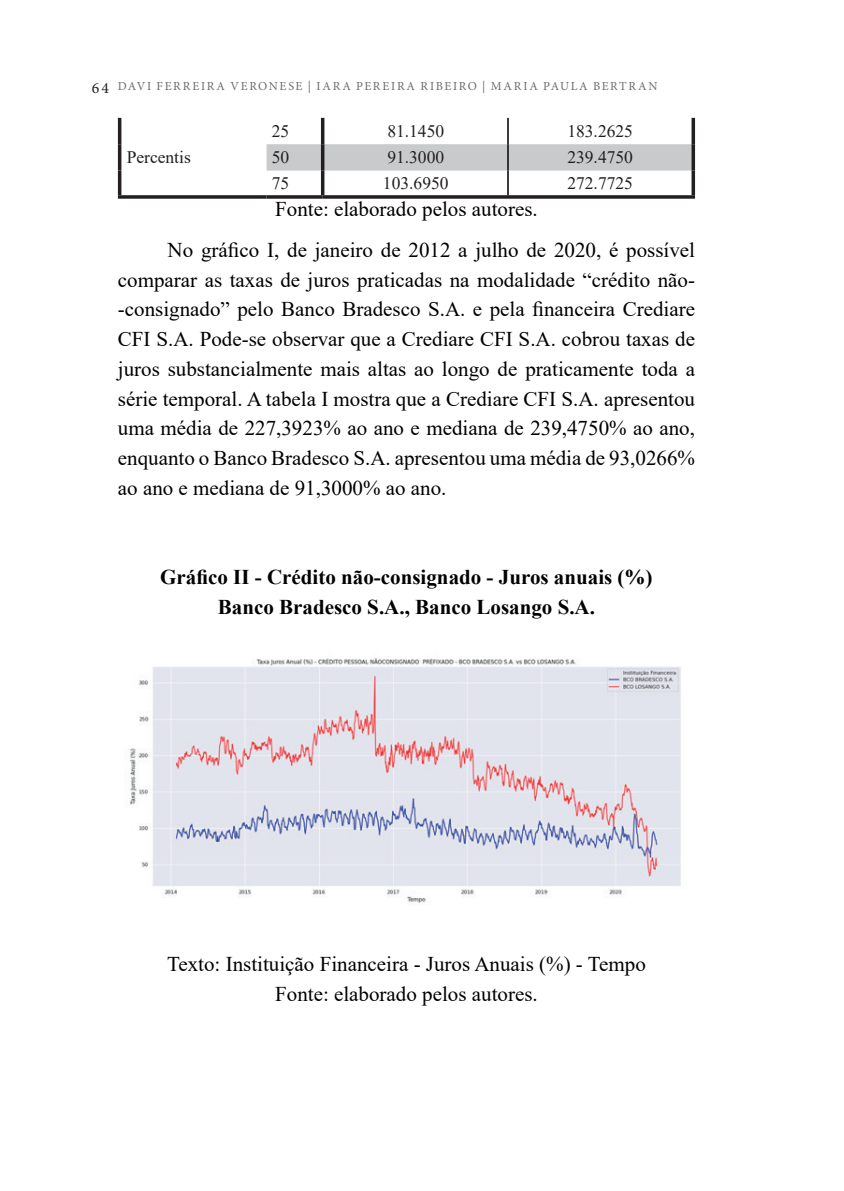
<style>
.page{position:relative;width:844px;height:1191px;background:#fff}
.page>*{position:absolute;margin:0;border:0;box-sizing:border-box;transform-origin:0 0}
.t1{font:21px/29.8px "Times New Roman";color:#000}
.t2{font:700 21px/29.8px "Times New Roman";color:#000;text-align:center}
.t3{font:17.5px "Times New Roman";color:#231f20}
.t4{font:12.25px "Minion Pro";letter-spacing:.135em;color:#6c6d70}
.s1{font-size:15.75px;color:#231f20}
</style>
<div class="page">
<hr style="left:118px;top:118px;width:3px;height:26px;background:#231f20">
<hr style="left:118px;top:144px;width:3px;height:27px;background:#231f20">
<hr style="left:118px;top:171px;width:3px;height:24px;background:#231f20">
<hr style="left:691px;top:118px;width:3px;height:26px;background:#231f20">
<hr style="left:691px;top:144px;width:3px;height:27px;background:#231f20">
<svg style="left:118px;top:195px;width:148px;height:4px"></svg>
<svg style="left:266px;top:195px;width:56px;height:4px"></svg>
<svg style="left:322px;top:195px;width:186px;height:4px"></svg>
<svg style="left:508px;top:195px;width:186px;height:4px"></svg>
<svg style="left:266px;top:118px;width:427px;height:77px"></svg>
<hr style="left:691px;top:171px;width:3px;height:24px;background:#231f20">
<img style="left:129px;top:658px;width:552px;height:246px">
<p class="t4" style="left:92px;top:78px;width:567px"><span class="s1">64</span> DAVI FERREIRA VERONESE | IARA PEREIRA RIBEIRO | MARIA PAULA BERTRAN</p>
<p class="t3" style="left:272px;top:119px;width:19px">25</p>
<p class="t3" style="left:387px;top:119px;width:58px">81.1450</p>
<p class="t3" style="left:567px;top:119px;width:67px">183.2625</p>
<p class="t3" style="left:272px;top:145px;width:19px">50</p>
<p class="t3" style="left:387px;top:145px;width:58px">91.3000</p>
<p class="t3" style="left:567px;top:145px;width:67px">239.4750</p>
<p class="t3" style="left:272px;top:171px;width:19px">75</p>
<p class="t3" style="left:383px;top:171px;width:67px">103.6950</p>
<p class="t3" style="left:567px;top:171px;width:67px">272.7725</p>
<p class="t1" style="left:167px;top:188px;width:529px;line-height:40.6px;text-indent:108px">Fonte: elaborado pelos autores.<br>No gráfico I, de janeiro de 2012 a julho de 2020, é possível</p>
<p class="t1" style="left:118px;top:264px;width:578px;text-align:justify">comparar as taxas de juros praticadas na modalidade “crédito não--consignado” pelo Banco Bradesco S.A. e pela financeira Crediare CFI S.A. Pode-se observar que a Crediare CFI S.A. cobrou taxas de juros substancialmente mais altas ao longo de praticamente toda a série temporal. A tabela I mostra que a Crediare CFI S.A. apresentou uma média de 227,3923% ao ano e mediana de 239,4750% ao ano, enquanto o Banco Bradesco S.A. apresentou uma média de 93,0266% ao ano e mediana de 91,3000% ao ano.</p>
<p class="t3" style="left:127px;top:144px;width:66px">Percentis</p>
<p class="t2" style="left:160px;top:561px;width:493px">Gráfico II - Crédito não-consignado - Juros anuais (%)<br>Banco Bradesco S.A., Banco Losango S.A.</p>
<p class="t1" style="left:167px;top:948px;width:480px;text-align:center">Texto: Instituição Financeira - Juros Anuais (%) - Tempo<br>Fonte: elaborado pelos autores.</p>
</div>
